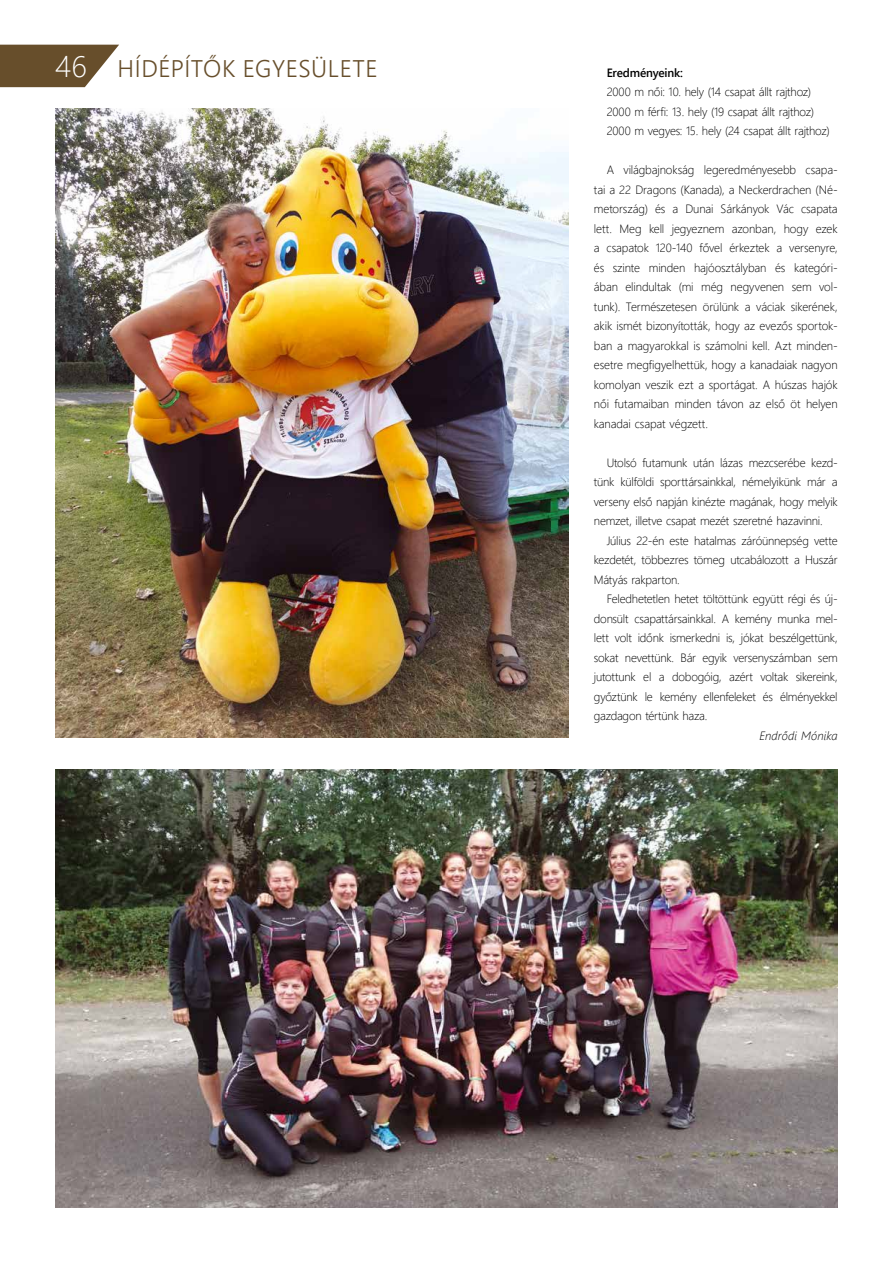
<style>
.page{position:relative;width:893px;height:1263px;background:#fff}
.page>*{position:absolute;margin:0;border:0;box-sizing:border-box;transform-origin:0 0}
.t1{font:24px "Webly Sleek UI Semilight";letter-spacing:.025em;color:#674e2b}
.t2{font:12px/19.5px "Webly Sleek UI Light";letter-spacing:-.02em;color:#000;text-align:justify}
.t3{font:12px "Webly Sleek UI Semibold";letter-spacing:-.015em;color:#000}
.t4{font:italic 12px "Webly Sleek UI Light";letter-spacing:.01em;color:#000}
.s1{font-family:"Webly Sleek UI Light";font-size:30px;color:#fff}
</style>
<div class="page">
<img style="left:55px;top:108px;width:513px;height:630px">
<img style="left:55px;top:770px;width:783px;height:438px">
<svg style="left:0;top:45px;width:119px;height:42px;background:#7c6749"></svg>
<h1 class="t1" style="left:55px;top:50px;width:324px"><span class="s1">46</span> HÍDÉPÍTŐK EGYESÜLETE</h1>
<p class="t3" style="left:607px;top:63px;width:78px">Eredményeink:</p>
<p class="t2" style="left:607px;top:82px;width:225px;text-align:left">2000 m női: 10. hely (14 csapat állt rajthoz)<br>2000 m férfi: 13. hely (19 csapat állt rajthoz)<br>2000 m vegyes: 15. hely (24 csapat állt rajthoz)</p>
<p class="t2" style="left:594px;top:160px;width:245px;text-indent:13px">A világbajnokság legeredményesebb csapa&shy;tai a 22 Dragons (Kanada), a Neckerdrachen (Né&shy;metország) és a Dunai Sárkányok Vác csapata lett. Meg kell jegyeznem azonban, hogy ezek a csapatok 120-140 fővel érkeztek a versenyre, és szinte minden hajóosztályban és kategóri&shy;ában elindultak (mi még negyvenen sem vol&shy;tunk). Természetesen örülünk a váciak sikerének, akik ismét bizonyították, hogy az evezős sportok&shy;ban a magyarokkal is számolni kell. Azt minden&shy;esetre megfigyelhettük, hogy a kanadaiak nagyon komolyan veszik ezt a sportágat. A húszas hajók női futamaiban minden távon az első öt helyen kanadai csapat végzett.</p>
<p class="t2" style="left:594px;top:452px;width:245px;text-indent:13px">Utolsó futamunk után lázas mezcserébe kezd&shy;tünk külföldi sporttársainkkal, némelyikünk már a verseny első napján kinézte magának, hogy melyik nemzet, illetve csapat mezét szeretné hazavinni.</p>
<p class="t2" style="left:594px;top:530px;width:245px;text-indent:13px">Július 22-én este hatalmas záróünnepség vette kezdetét, többezres tömeg utcabálozott a Huszár Mátyás rakparton.</p>
<p class="t2" style="left:594px;top:589px;width:245px;text-indent:13px">Feledhetetlen hetet töltöttünk együtt régi és új&shy;donsült csapattársainkkal. A kemény munka mel&shy;lett volt időnk ismerkedni is, jókat beszélgettünk, sokat nevettünk. Bár egyik versenyszámban sem jutottunk el a dobogóig, azért voltak sikereink, győztünk le kemény ellenfeleket és élményekkel gazdagon tértünk haza.</p>
<p class="t4" style="left:759px;top:727px;width:80px">Endrődi Mónika</p>
</div>
